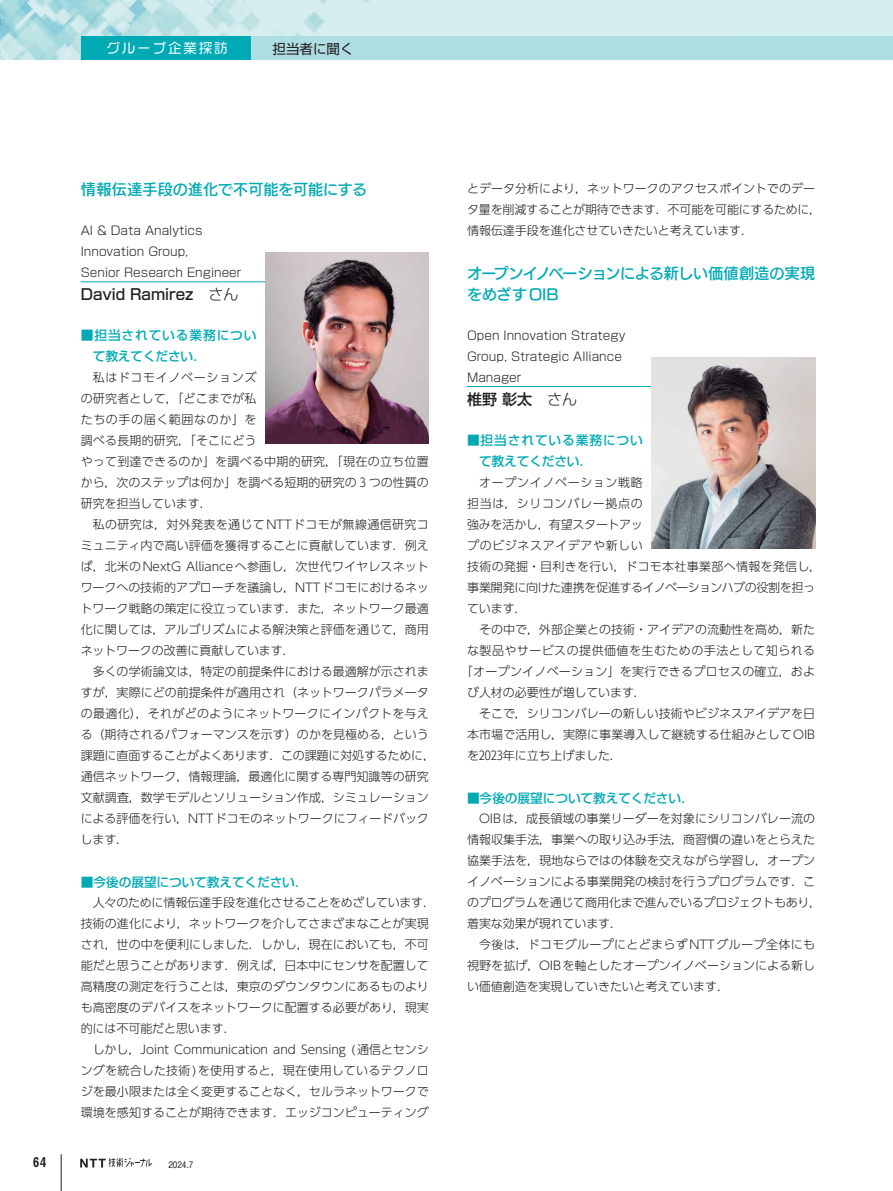
<style>
.page{position:relative;width:893px;height:1191px;background:#fff}
.page>*{position:absolute;margin:0;border:0;box-sizing:border-box;transform-origin:0 0}
.t1{font:15px/21px "New Rodin Pro DB";letter-spacing:-.005em;color:#00aab5}
.t2{font:500 15px "Shin Go Pr 6";color:#231f20}
.t3{font:15px "New Rodin Pro DB";letter-spacing:.075em;color:#fff}
.t4{font:13.5px "Shin Go Pro";color:#231f20}
.t5{font:13.5px "Midashi Go Pro MB31";color:#231f20}
.t6{font:500 12.75px/21px "Shin Go Pr 6";letter-spacing:.065em;color:#00aab5}
.t7{font:500 12.75px "Shin Go Pr 6";letter-spacing:-.01em;color:#00aab5}
.t8{font:300 12px/21px "UD Shin Go Pr 6";color:#231f20}
.t9{font:300 12px/21px "UD Shin Go Pr 6";letter-spacing:.02em;color:#231f20}
.t10{font:300 12px/21px "UD Shin Go Pr 6";letter-spacing:.025em;color:#231f20}
.t11{font:300 12px/21px "Shin Go Pr 6";color:#231f20}
.t12{font:300 12px "UD Shin Go Pr 6";letter-spacing:.04em;color:#231f20}
.t13{font:500 9px "Gothic BBB Pro";color:#231f20}
.s1{font-weight:300}
</style>
<div class="page">
<svg style="left:80px;top:1158px;width:72px;height:9px"></svg>
<hr style="left:61px;top:1154px;width:1px;height:37px;background:#231f20">
<img style="left:0;top:0;width:736px;height:60px">
<div style="left:736px;top:0;width:157px;height:60px;background:#d5eef1"></div>
<div style="left:81px;top:36px;width:812px;height:24px;background:#aedee4"></div>
<div style="left:81px;top:36px;width:169px;height:24px;background:#00aab5"></div>
<hr style="left:81px;top:281px;width:348px;height:1px;background:#00aab5">
<hr style="left:467px;top:386px;width:348px;height:1px;background:#00aab5">
<img style="left:265px;top:252px;width:164px;height:191px">
<img style="left:651px;top:357px;width:164px;height:191px">
<p class="t3" style="left:106px;top:34px;width:129px">グループ企業探訪</p>
<p class="t4" style="left:272px;top:38px;width:82px">担当者に聞く</p>
<p class="t1" style="left:81px;top:178px;width:288px">情報伝達手段の進化で不可能を可能にする</p>
<p class="t11" style="left:81px;top:218px;width:162px">AI &amp; Data Analytics<br>Innovation Group,<br>Senior Research Engineer</p>
<p class="t2" style="left:81px;top:282px;width:159px">David Ramirez<span class="s1">　さん</span></p>
<p class="t6" style="left:93px;top:324px;width:165px;text-indent:-12px">■担当されている業務について教えてください．</p>
<p class="t9" style="left:81px;top:366px;width:350px;text-indent:12px">私はドコモイノベーションズ<br>の研究者として，「どこまでが私<br>たちの手の届く範囲なのか」を<br>調べる長期的研究，「そこにどう<br>やって到達できるのか」を調べる中期的研究，「現在の立ち位置から，次のステップは何か」を調べる短期的研究の 3 つの性質の研究を担当しています．</p>
<p class="t8" style="left:81px;top:513px;width:350px;text-align:justify;text-indent:12px">私の研究は，対外発表を通じてNTTドコモが無線通信研究コミュニティ内で高い評価を獲得することに貢献しています．例えば，北米のNextG Allianceへ参画し，次世代ワイヤレスネットワークへの技術的アプローチを議論し，NTTドコモにおけるネットワーク戦略の策定に役立っています．また，ネットワーク最適化に関しては，アルゴリズムによる解決策と評価を通じて，商用ネットワークの改善に貢献しています．</p>
<p class="t8" style="left:81px;top:660px;width:356px;text-indent:12px">多くの学術論文は，特定の前提条件における最適解が示されますが，実際にどの前提条件が適用され（ネットワークパラメータの最適化），それがどのようにネットワークにインパクトを与える（期待されるパフォーマンスを示す）のかを見極める，という課題に直面することがよくあります．この課題に対処するために，通信ネットワーク，情報理論，最適化に関する専門知識等の研究文献調査，数学モデルとソリューション作成，シミュレーションによる評価を行い，NTTドコモのネットワークにフィードバックします．</p>
<p class="t7" style="left:81px;top:871px;width:228px">■今後の展望について教えてください．</p>
<p class="t8" style="left:81px;top:891px;width:356px;text-indent:12px">人々のために情報伝達手段を進化させることをめざしています．技術の進化により，ネットワークを介してさまざまなことが実現され，世の中を便利にしました．しかし，現在においても，不可能だと思うことがあります．例えば，日本中にセンサを配置して高精度の測定を行うことは，東京のダウンタウンにあるものよりも高密度のデバイスをネットワークに配置する必要があり，現実的には不可能だと思います．</p>
<p class="t8" style="left:81px;top:1038px;width:350px;text-align:justify;text-indent:12px">しかし，Joint Communication and Sensing (通信とセンシングを統合した技術)を使用すると，現在使用しているテクノロジを最小限または全く変更することなく，セルラネットワークで環境を感知することが期待できます．エッジコンピューティング</p>
<p class="t5" style="left:33px;top:1151px;width:15px">64</p>
<p class="t13" style="left:168px;top:1157px;width:26px">2024.7</p>
<p class="t8" style="left:467px;top:177px;width:356px">とデータ分析により，ネットワークのアクセスポイントでのデータ量を削減することが期待できます．不可能を可能にするために，情報伝達手段を進化させていきたいと考えています．</p>
<p class="t1" style="left:467px;top:262px;width:350px">オープンイノベーションによる新しい価値創造の実現をめざすOIB</p>
<p class="t11" style="left:467px;top:323px;width:160px">Open Innovation Strategy<br>Group, Strategic Alliance<br>Manager</p>
<p class="t2" style="left:467px;top:387px;width:111px">椎野 彰太<span class="s1">　さん</span></p>
<p class="t6" style="left:479px;top:429px;width:165px;text-indent:-12px">■担当されている業務について教えてください．</p>
<p class="t10" style="left:467px;top:471px;width:356px;text-indent:12px">オープンイノベーション戦略<br>担当は，シリコンバレー拠点の<br>強みを活かし，有望スタートアッ<br>プのビジネスアイデアや新しい<br>技術の発掘・目利きを行い，ドコモ本社事業部へ情報を発信し，事業開発に向けた連携を促進するイノベーションハブの役割を担っています．</p>
<p class="t8" style="left:479px;top:618px;width:338px">その中で，外部企業との技術・アイデアの流動性を高め，新た</p>
<p class="t12" style="left:467px;top:640px;width:350px">な製品やサービスの提供価値を生むための手法として知られる</p>
<p class="t9" style="left:461px;top:660px;width:356px">「オープンイノベーション」を実行できるプロセスの確立，およ</p>
<p class="t8" style="left:467px;top:681px;width:180px">び人材の必要性が増しています．</p>
<p class="t8" style="left:479px;top:702px;width:338px">そこで，シリコンバレーの新しい技術やビジネスアイデアを日</p>
<p class="t8" style="left:467px;top:723px;width:350px">本市場で活用し，実際に事業導入して継続する仕組みとしてOIB</p>
<p class="t8" style="left:467px;top:744px;width:156px">を2023年に立ち上げました．</p>
<p class="t7" style="left:467px;top:787px;width:228px">■今後の展望について教えてください．</p>
<p class="t8" style="left:467px;top:807px;width:356px;text-indent:12px">OIBは，成長領域の事業リーダーを対象にシリコンバレー流の情報収集手法，事業への取り込み手法，商習慣の違いをとらえた協業手法を，現地ならではの体験を交えながら学習し，オープンイノベーションによる事業開発の検討を行うプログラムです．このプログラムを通じて商用化まで進んでいるプロジェクトもあり，着実な効果が現れています．</p>
<p class="t8" style="left:467px;top:933px;width:350px;text-align:justify;text-indent:12px">今後は，ドコモグループにとどまらずNTTグループ全体にも視野を拡げ，OIBを軸としたオープンイノベーションによる新しい価値創造を実現していきたいと考えています．</p>
</div>
